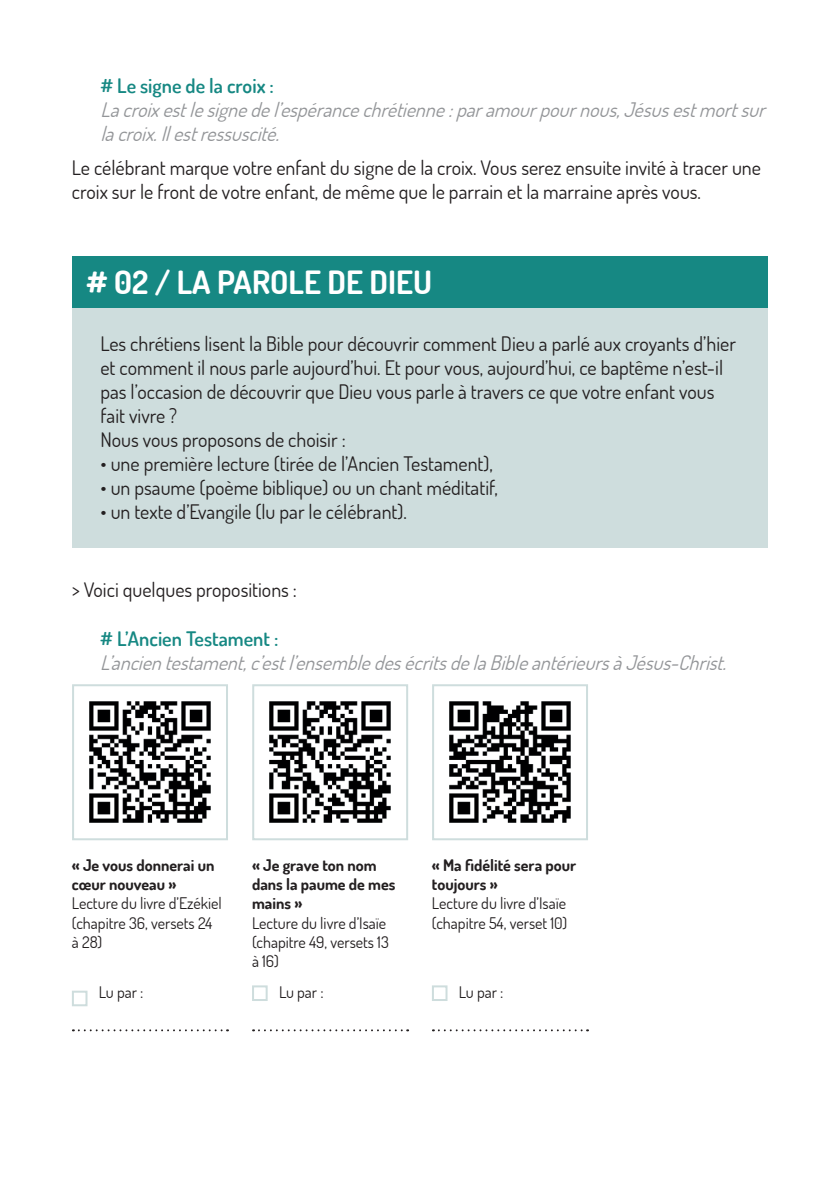
<style>
.page{position:relative;width:840px;height:1191px;background:#fff}
.page>*{position:absolute;margin:0;border:0;box-sizing:border-box;transform-origin:0 0}
.t1{font:700 32px "Dosis";color:#fff}
.t2{font:20px/24px "Dosis";color:#231f20}
.t3{font:italic 20px/24px "Dosis";color:#939598}
.t4{font:600 20px "Dosis";color:#168883}
.t5{font:16px/19.2px "Dosis";color:#231f20}
.t6{font:700 16px/19.2px "Dosis";color:#231f20}
</style>
<div class="page">
<div style="left:72px;top:256px;width:695px;height:52px;background:#168883"></div>
<div style="left:72px;top:308px;width:695px;height:239px;background:#cedddd"></div>
<img style="left:89px;top:701px;width:122px;height:122px">
<div style="left:72px;top:684px;width:156px;height:156px;border:2px solid #cedddd"></div>
<div style="left:72px;top:990px;width:15px;height:16px;border:2px solid #cedddd"></div>
<svg style="left:73px;top:1029px;width:155px;height:2px"></svg>
<img style="left:269px;top:701px;width:122px;height:122px">
<div style="left:252px;top:684px;width:156px;height:156px;border:2px solid #cedddd"></div>
<div style="left:252px;top:985px;width:15px;height:16px;border:2px solid #cedddd"></div>
<svg style="left:253px;top:1029px;width:155px;height:2px"></svg>
<img style="left:449px;top:701px;width:122px;height:122px">
<div style="left:432px;top:684px;width:155px;height:156px;border:2px solid #cedddd"></div>
<div style="left:431px;top:985px;width:16px;height:16px;border:2px solid #cedddd"></div>
<svg style="left:432px;top:1029px;width:155px;height:2px"></svg>
<p class="t4" style="left:100px;top:73px;width:175px"># Le signe de la croix :</p>
<p class="t3" style="left:100px;top:97px;width:671px">Lacroixestlesignedel’espérancechrétienne:paramourpournous,Jésusestmortsur lacroix.Ilestressuscité.</p>
<p class="t2" style="left:72px;top:156px;width:690px">Le célébrant marque votre enfant du signe de la croix. Vous serez ensuite invité à tracer une croix sur le front de votre enfant, de même que le parrain et la marraine après vous.</p>
<h1 class="t1" style="left:86px;top:263px;width:347px"># 02 / LA PAROLE DE DIEU</h1>
<p class="t2" style="left:100px;top:332px;width:636px">Les chrétiens lisent la Bible pour découvrir comment Dieu a parlé aux croyants d’hier et comment il nous parle aujourd’hui. Et pour vous, aujourd’hui, ce baptême n’est-il pas l’occasion de découvrir que Dieu vous parle à travers ce que votre enfant vous fait vivre ?<br>Nous vous proposons de choisir :</p>
<p class="t2" style="left:100px;top:452px;width:394px">• une première lecture (tirée de l’Ancien Testament),</p>
<p class="t2" style="left:100px;top:476px;width:399px">• un psaume (poème biblique) ou un chant méditatif,</p>
<p class="t2" style="left:100px;top:500px;width:308px">• un texte d’Evangile (lu par le célébrant).</p>
<p class="t2" style="left:72px;top:578px;width:226px">&gt; Voici quelques propositions :</p>
<p class="t4" style="left:100px;top:627px;width:180px"># L’Ancien Testament :</p>
<p class="t3" style="left:100px;top:651px;width:633px">L’ancientestament,c’estl’ensembledesécritsdelaBibleantérieursàJésus-Christ.</p>
<p class="t6" style="left:72px;top:855px;width:144px">« Je vous donnerai un cœur nouveau »</p>
<p class="t5" style="left:72px;top:894px;width:151px">Lecture du livre d’Ezékiel (chapitre 36, versets 24 à 28)</p>
<p class="t5" style="left:99px;top:982px;width:46px">Lu par :</p>
<p class="t6" style="left:252px;top:855px;width:145px">« Je grave ton nom dans la paume de mes mains »</p>
<p class="t5" style="left:252px;top:913px;width:138px">Lecture du livre d’Isaïe (chapitre 49, versets 13 à 16)</p>
<p class="t5" style="left:279px;top:982px;width:46px">Lu par :</p>
<p class="t6" style="left:431px;top:855px;width:146px">« Ma fidélité sera pour toujours »</p>
<p class="t5" style="left:431px;top:894px;width:137px">Lecture du livre d’Isaïe (chapitre 54, verset 10)</p>
<p class="t5" style="left:458px;top:982px;width:46px">Lu par :</p>
</div>
